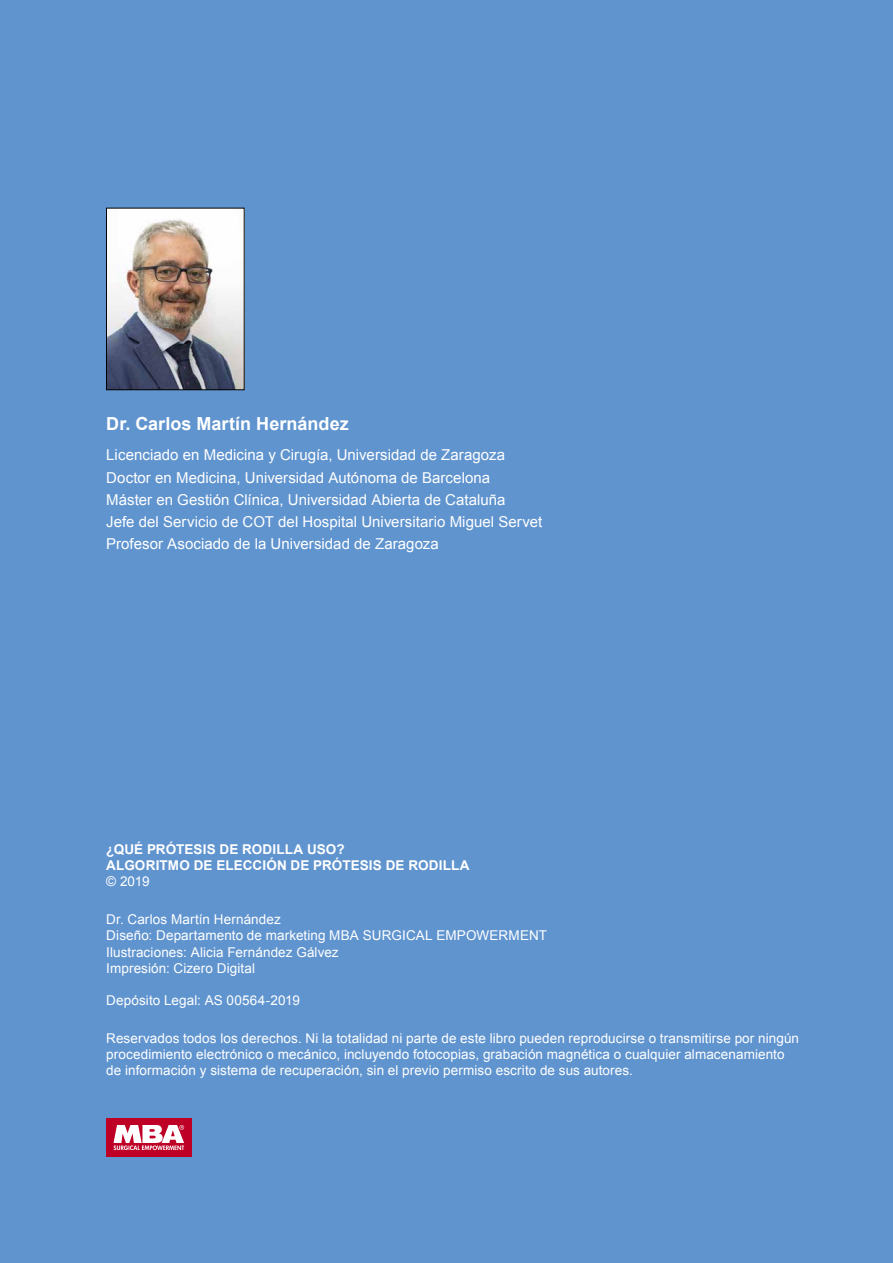
<style>
.page{position:relative;width:893px;height:1263px;background:#6094cf}
.page>*{position:absolute;margin:0;border:0;box-sizing:border-box;transform-origin:0 0}
.t1{font:700 18px "Arial";letter-spacing:.005em;color:#fff}
.t2{font:15px/22.2px "Arial";letter-spacing:.005em;color:#fff}
.t3{font:13.5px/16.2px "Arial";letter-spacing:.005em;color:#fff}
.t4{font:700 13.5px/16.2px "Arial";letter-spacing:.01em;color:#fff}
</style>
<div class="page">
<img style="left:108px;top:210px;width:134px;height:178px">
<div style="left:106px;top:208px;width:138px;height:182px;border:1px solid #000"></div>
<div style="left:106px;top:1118px;width:85px;height:39px;background:#be0027"></div>
<svg style="left:114px;top:1125px;width:70px;height:25px"></svg>
<h1 class="t1" style="left:106px;top:411px;width:244px">Dr. Carlos Martín Hernández</h1>
<p class="t2" style="left:106px;top:444px;width:437px">Licenciado en Medicina y Cirugía, Universidad de Zaragoza Doctor en Medicina, Universidad Autónoma de Barcelona<br>Máster en Gestión Clínica, Universidad Abierta de Cataluña<br>Jefe del Servicio de COT del Hospital Universitario Miguel Servet Profesor Asociado de la Universidad de Zaragoza</p>
<p class="t4" style="left:106px;top:841px;width:365px">¿QUÉ PRÓTESIS DE RODILLA USO?<br>ALGORITMO DE ELECCIÓN DE PRÓTESIS DE RODILLA</p>
<p class="t3" style="left:106px;top:874px;width:45px">© 2019</p>
<p class="t3" style="left:106px;top:911px;width:442px">Dr. Carlos Martín Hernández<br>Diseño: Departamento de marketing MBA SURGICAL EMPOWERMENT Ilustraciones: Alicia Fernández Gálvez<br>Impresión: Cizero Digital</p>
<p class="t3" style="left:106px;top:992px;width:195px">Depósito Legal: AS 00564-2019</p>
<p class="t3" style="left:106px;top:1030px;width:694px">Reservados todos los derechos. Ni la totalidad ni parte de este libro pueden reproducirse o transmitirse por ningún procedimiento electrónico o mecánico, incluyendo fotocopias, grabación magnética o cualquier almacenamiento de información y sistema de recuperación, sin el previo permiso escrito de sus autores.</p>
</div>
